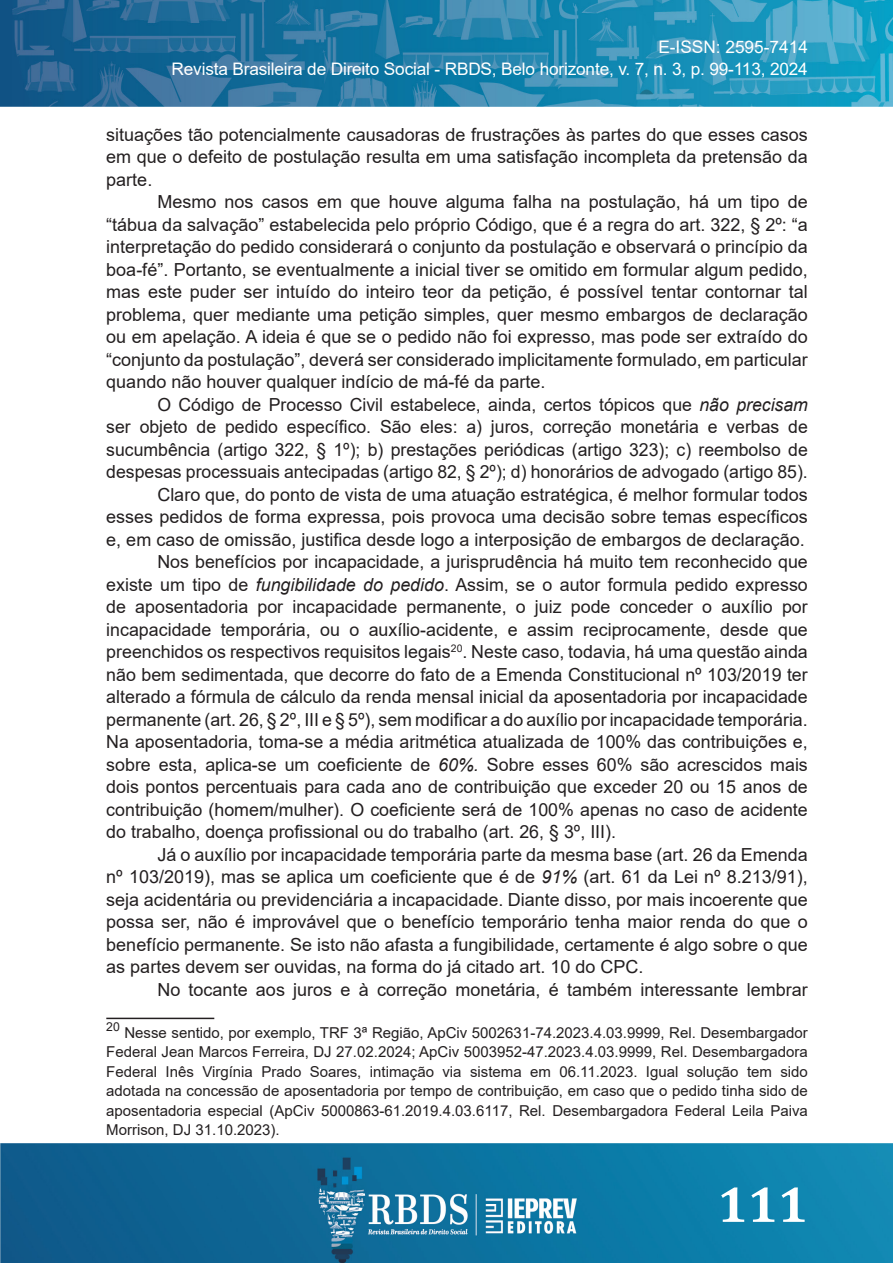
<style>
.page{position:relative;width:893px;height:1263px;background:#fff}
.page>*{position:absolute;margin:0;border:0;box-sizing:border-box;transform-origin:0 0}
.t1{font:700 51px "Cambria";color:#fff}
.NORMAL_RBDS{font:18px/22.5px "Arial";color:#231f20;text-align:justify}
.t2{font:17.25px/22.5px "Arial";letter-spacing:-.01em;color:#fff;text-align:right}
.NOTA_DE_RODAPÉ_RBDS{font:15px/19.5px "Arial";color:#231f20;text-align:justify}
.NOTA_DE_RODAPÉ_RBDS-2{font:12.3px "Arial";color:#231f20}
.s1{font-style:italic}
</style>
<div class="page">
<img style="left:0;top:0;width:893px;height:106px">
<img style="left:0;top:1144px;width:893px;height:119px">
<hr style="left:106px;top:1018px;width:108px;height:1px;background:#231f20">
<p class="t2" style="left:172px;top:36px;width:638px">E-ISSN: 2595-7414<br>Revista Brasileira de Direito Social - RBDS, Belo horizonte, v. 7, n. 3, p. 99-113, 2024</p>
<p class="NORMAL_RBDS" style="left:106px;top:123px;width:703px">situações tão potencialmente causadoras de frustrações às partes do que esses casos em que o defeito de postulação resulta em uma satisfação incompleta da pretensão da parte.</p>
<p class="NORMAL_RBDS" style="left:106px;top:190px;width:703px;text-indent:51px">Mesmo nos casos em que houve alguma falha na postulação, há um tipo de “tábua da salvação” estabelecida pelo próprio Código, que é a regra do art. 322, § 2º: “a interpretação do pedido considerará o conjunto da postulação e observará o princípio da boa-fé”. Portanto, se eventualmente a inicial tiver se omitido em formular algum pedido, mas este puder ser intuído do inteiro teor da petição, é possível tentar contornar tal problema, quer mediante uma petição simples, quer mesmo embargos de declaração ou em apelação. A ideia é que se o pedido não foi expresso, mas pode ser extraído do “conjunto da postulação”, deverá ser considerado implicitamente formulado, em particular quando não houver qualquer indício de má-fé da parte.</p>
<p class="NORMAL_RBDS" style="left:106px;top:393px;width:703px;text-indent:51px">O Código de Processo Civil estabelece, ainda, certos tópicos que <span class="s1">não precisam </span>ser objeto de pedido específico. São eles: a) juros, correção monetária e verbas de sucumbência (artigo 322, § 1º); b) prestações periódicas (artigo 323); c) reembolso de despesas processuais antecipadas (artigo 82, § 2º); d) honorários de advogado (artigo 85).</p>
<p class="NORMAL_RBDS" style="left:106px;top:483px;width:703px;text-indent:51px">Claro que, do ponto de vista de uma atuação estratégica, é melhor formular todos esses pedidos de forma expressa, pois provoca uma decisão sobre temas específicos e, em caso de omissão, justifica desde logo a interposição de embargos de declaração.</p>
<p class="NORMAL_RBDS" style="left:106px;top:550px;width:703px;text-indent:51px">Nos benefícios por incapacidade, a jurisprudência há muito tem reconhecido que existe um tipo de <span class="s1">fungibilidade do pedido</span>. Assim, se o autor formula pedido expresso de aposentadoria por incapacidade permanente, o juiz pode conceder o auxílio por incapacidade temporária, ou o auxílio-acidente, e assim reciprocamente, desde que preenchidos os respectivos requisitos legais<sup>20</sup>. Neste caso, todavia, há uma questão ainda não bem sedimentada, que decorre do fato de a Emenda Constitucional nº 103/2019 ter alterado a fórmula de cálculo da renda mensal inicial da aposentadoria por incapacidade permanente (art. 26, § 2º, III e § 5º), sem modificar a do auxílio por incapacidade temporária.<br>Na aposentadoria, toma-se a média aritmética atualizada de 100% das contribuições e, sobre esta, aplica-se um coeficiente de <span class="s1">60%.</span> Sobre esses 60% são acrescidos mais dois pontos percentuais para cada ano de contribuição que exceder 20 ou 15 anos de contribuição (homem/mulher). O coeficiente será de 100% apenas no caso de acidente do trabalho, doença profissional ou do trabalho (art. 26, § 3º, III).</p>
<p class="NORMAL_RBDS" style="left:106px;top:843px;width:703px;text-indent:51px">Já o auxílio por incapacidade temporária parte da mesma base (art. 26 da Emenda nº 103/2019), mas se aplica um coeficiente que é de <span class="s1">91%</span> (art. 61 da Lei nº 8.213/91), seja acidentária ou previdenciária a incapacidade. Diante disso, por mais incoerente que possa ser, não é improvável que o benefício temporário tenha maior renda do que o benefício permanente. Se isto não afasta a fungibilidade, certamente é algo sobre o que as partes devem ser ouvidas, na forma do já citado art. 10 do CPC.</p>
<p class="NORMAL_RBDS" style="left:157px;top:978px;width:652px">No tocante aos juros e à correção monetária, é também interessante lembrar</p>
<p class="NOTA_DE_RODAPÉ_RBDS-2" style="left:106px;top:1018px;width:15px">20</p>
<p class="NOTA_DE_RODAPÉ_RBDS" style="left:106px;top:1023px;width:703px;text-indent:18px">Nesse sentido, por exemplo, TRF 3ª Região, ApCiv 5002631-74.2023.4.03.9999, Rel. Desembargador Federal Jean Marcos Ferreira, DJ 27.02.2024; ApCiv 5003952-47.2023.4.03.9999, Rel. Desembargadora Federal Inês Virgínia Prado Soares, intimação via sistema em 06.11.2023. Igual solução tem sido adotada na concessão de aposentadoria por tempo de contribuição, em caso que o pedido tinha sido de aposentadoria especial (ApCiv 5000863-61.2019.4.03.6117, Rel. Desembargadora Federal Leila Paiva Morrison, DJ 31.10.2023).</p>
<h1 class="t1" style="left:717px;top:1168px;width:92px">111</h1>
</div>
